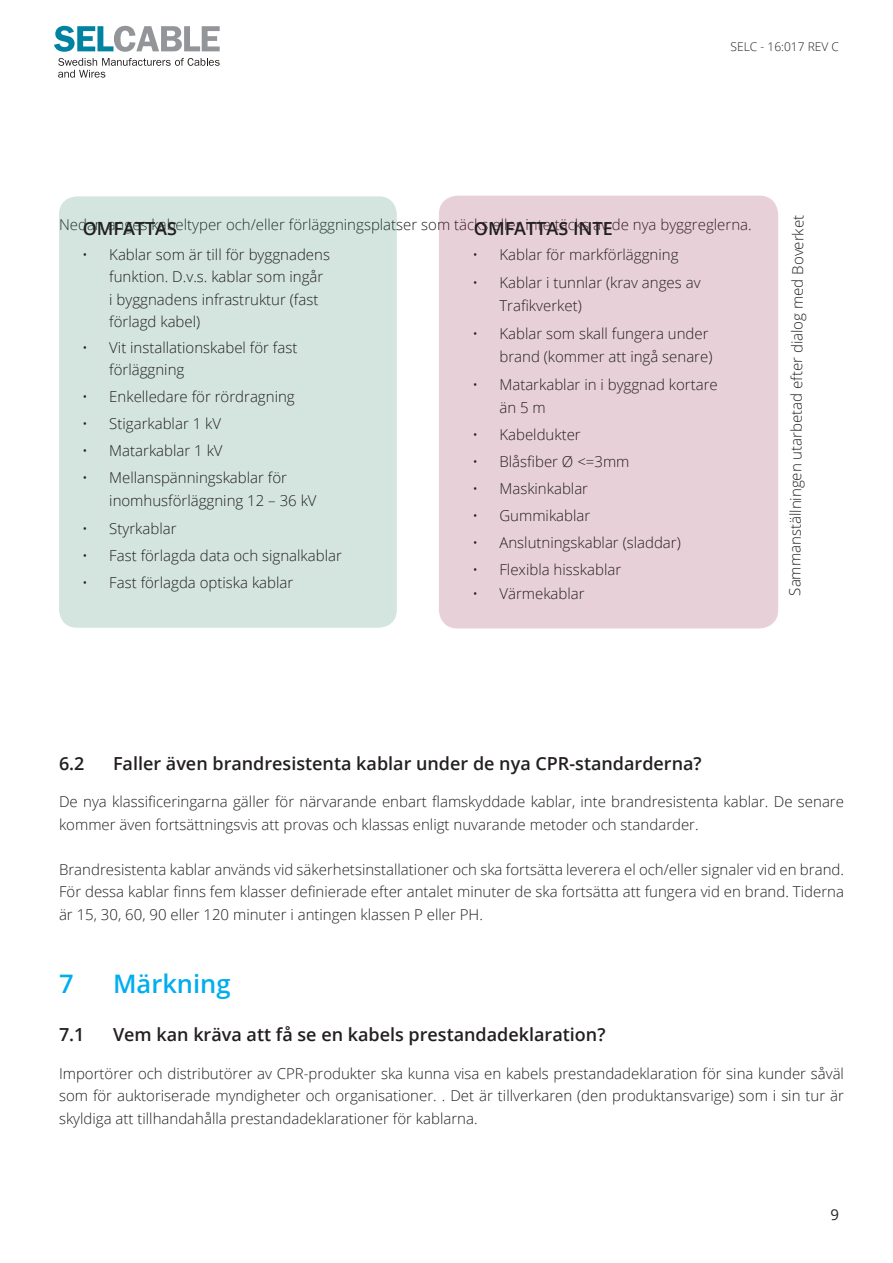
<style>
.page{position:relative;width:893px;height:1263px;background:#fff}
.page>*{position:absolute;margin:0;border:0;box-sizing:border-box;transform-origin:0 0}
.t1{font:600 25.5px "Open Sans";color:#00aeef}
.t2{font:600 18px "Open Sans";color:#231f20}
.t3{font:300 15px/22.5px "Open Sans";color:#231f20}
.t4{font:15px "Open Sans";color:#231f20}
.t5{font:300 12px "Open Sans";color:#231f20}
</style>
<div class="page">
<svg style="left:58px;top:58px;width:162px;height:20px"></svg>
<svg style="left:54px;top:26px;width:166px;height:26px"></svg>
<div style="left:59px;top:196px;width:338px;height:432px;background:#d3e5de;border-radius:18px"></div>
<div style="left:440px;top:196px;width:337px;height:432px;background:#e8d0d8;border-radius:18px"></div>
<div style="left:439px;top:196px;width:339px;height:432px;border:2px solid #8a103b;border-radius:18px"></div>
<p class="t5" style="left:731px;top:38px;width:110px">SELC - 16:017 REV C</p>
<p class="t2" style="left:83px;top:216px;width:96px">OMFATTAS</p>
<p class="t2" style="left:474px;top:216px;width:140px">OMFATTAS INTE</p>
<p class="t3" style="left:782px;top:595px;width:382px;rotate:-89deg">Sammanställningen utarbetad efter dialog med Boverket</p>
<p class="t3" style="left:59px;top:212px;width:694px">Nedan anges kabeltyper och/eller förläggningsplatser som täcks eller inte täcks av de nya byggreglerna.</p>
<p class="t3" style="left:109px;top:243px;width:222px;text-indent:-27px">• Kablar som är till för byggnadens funktion. D.v.s. kablar som ingår i byggnadens infrastruktur (fast förlagd kabel)</p>
<p class="t3" style="left:109px;top:336px;width:190px;text-indent:-27px">• Vit installationskabel för fast förläggning</p>
<p class="t3" style="left:82px;top:385px;width:214px">• Enkelledare för rördragning</p>
<p class="t3" style="left:82px;top:412px;width:140px">• Stigarkablar 1 kV</p>
<p class="t3" style="left:82px;top:439px;width:142px">• Matarkablar 1 kV</p>
<p class="t3" style="left:109px;top:466px;width:209px;text-indent:-27px">• Mellanspänningskablar för inomhusförläggning 12 – 36 kV</p>
<p class="t3" style="left:82px;top:517px;width:96px">• Styrkablar</p>
<p class="t3" style="left:82px;top:544px;width:261px">• Fast förlagda data och signalkablar</p>
<p class="t3" style="left:82px;top:571px;width:213px">• Fast förlagda optiska kablar</p>
<p class="t3" style="left:472px;top:243px;width:208px">• Kablar för markförläggning</p>
<p class="t3" style="left:499px;top:271px;width:203px;text-indent:-27px">• Kablar i tunnlar (krav anges av<br>Trafikverket)</p>
<p class="t3" style="left:472px;top:322px;width:241px;text-align:right">• Kablar som skall fungera under brand (kommer att ingå senare)</p>
<p class="t3" style="left:499px;top:373px;width:220px;text-indent:-27px">• Matarkablar in i byggnad kortare än 5 m</p>
<p class="t3" style="left:472px;top:423px;width:110px">• Kabeldukter</p>
<p class="t3" style="left:472px;top:450px;width:159px">• Blåsfiber Ø &lt;=3mm</p>
<p class="t3" style="left:472px;top:477px;width:117px">• Maskinkablar</p>
<p class="t3" style="left:472px;top:504px;width:119px">• Gummikablar</p>
<p class="t3" style="left:472px;top:531px;width:210px">• Anslutningskablar (sladdar)</p>
<p class="t3" style="left:472px;top:558px;width:150px">• Flexibla hisskablar</p>
<p class="t3" style="left:472px;top:582px;width:114px">• Värmekablar</p>
<p class="t2" style="left:59px;top:751px;width:27px">6.2</p>
<p class="t2" style="left:113px;top:751px;width:590px">Faller även brandresistenta kablar under de nya CPR-standarderna?</p>
<p class="t3" style="left:59px;top:790px;width:786px">De nya klassificeringarna gäller för närvarande enbart flamskyddade kablar, inte brandresistenta kablar. De senare kommer även fortsättningsvis att provas och klassas enligt nuvarande metoder och standarder.</p>
<p class="t3" style="left:59px;top:857px;width:786px;text-align:justify">Brandresistenta kablar används vid säkerhetsinstallationer och ska fortsätta leverera el och/eller signaler vid en brand.<br>För dessa kablar finns fem klasser definierade efter antalet minuter de ska fortsätta att fungera vid en brand. Tiderna är 15, 30, 60, 90 eller 120 minuter i antingen klassen P eller PH.</p>
<h1 class="t1" style="left:59px;top:966px;width:16px">7</h1>
<h1 class="t1" style="left:113px;top:966px;width:119px">Märkning</h1>
<p class="t2" style="left:59px;top:1022px;width:27px">7.1</p>
<p class="t2" style="left:113px;top:1022px;width:494px">Vem kan kräva att få se en kabels prestandadeklaration?</p>
<p class="t3" style="left:59px;top:1061px;width:786px;text-align:justify">Importörer och distributörer av CPR-produkter ska kunna visa en kabels prestandadeklaration för sina kunder såväl som för auktoriserade myndigheter och organisationer. . Det är tillverkaren (den produktansvarige) som i sin tur är skyldiga att tillhandahålla prestandadeklarationer för kablarna.</p>
<p class="t4" style="left:830px;top:1205px;width:10px">9</p>
</div>
